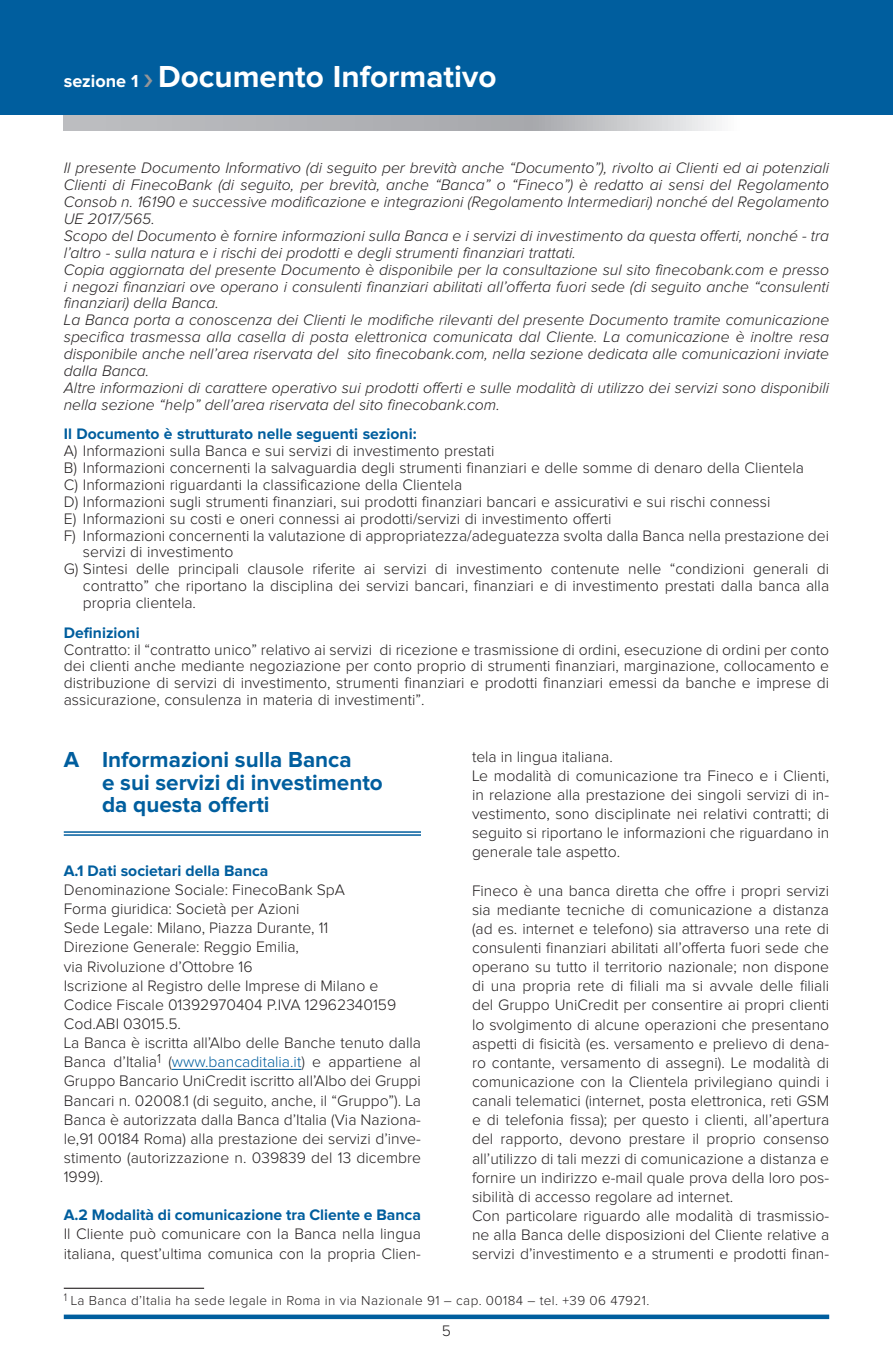
<style>
.page{position:relative;width:893px;height:1372px;background:#fff}
.page>*{position:absolute;margin:0;border:0;box-sizing:border-box;transform-origin:0 0}
.t1{font:700 31.5px "Proxima Nova";color:#fff}
.t2{font:700 22.5px/22.5px "Proxima Nova";color:#005e9e}
.t3{font:300 15.75px/19.1px "Proxima Nova";color:#231f20}
.t4{font:italic 300 15.75px/16.9px "Proxima Nova";color:#231f20}
.t5{font:700 15.75px "Proxima Nova";color:#005e9e}
.t6{font:300 13.5px "Proxima Nova";letter-spacing:.03em;color:#231f20}
.s1{font-size:18px}
.s2{color:#005e9e}
</style>
<div class="page">
<svg style="left:64px;top:115px;width:655px;height:16px;background:#b9babd"></svg>
<svg style="left:64px;top:1314px;width:765px;height:4px;background:#2575ac"></svg>
<hr style="left:64px;top:831px;width:357px;height:1px;background:#005e9e">
<hr style="left:64px;top:834px;width:357px;height:1px;background:#005e9e">
<hr style="left:172px;top:1068px;width:129px;height:1px;background:#005e9e">
<hr style="left:64px;top:1287px;width:140px;height:1px;background:#231f20">
<div style="left:0;top:0;width:893px;height:115px;background:#005e9e"></div>
<h1 class="t1" style="left:64px;top:62px;width:434px"><span class="s1">sezione 1</span> Documento Informativo</h1>
<p class="t4" style="left:64px;top:160px;width:767px">Il presente Documento Informativo (di seguito per brevità anche “Documento”), rivolto ai Clienti ed ai potenziali Clienti di FinecoBank (di seguito, per brevità, anche “Banca” o “Fineco”) è redatto ai sensi del Regolamento Consob n. 16190 e successive modificazione e integrazioni (Regolamento Intermediari) nonché del Regolamento UE 2017/565.<br>Scopo del Documento è fornire informazioni sulla Banca e i servizi di investimento da questa offerti, nonché - tra l’altro - sulla natura e i rischi dei prodotti e degli strumenti finanziari trattati.<br>Copia aggiornata del presente Documento è disponibile per la consultazione sul sito finecobank.com e presso i negozi finanziari ove operano i consulenti finanziari abilitati all’offerta fuori sede (di seguito anche “consulenti finanziari) della Banca.<br>La Banca porta a conoscenza dei Clienti le modifiche rilevanti del presente Documento tramite comunicazione specifica trasmessa alla casella di posta elettronica comunicata dal Cliente. La comunicazione è inoltre resa disponibile anche nell’area riservata del sito finecobank.com, nella sezione dedicata alle comunicazioni inviate dalla Banca.<br>Altre informazioni di carattere operativo sui prodotti offerti e sulle modalità di utilizzo dei servizi sono disponibili nella sezione “help” dell’area riservata del sito finecobank.com.</p>
<p class="t5" style="left:64px;top:427px;width:354px">Il Documento è strutturato nelle seguenti sezioni:</p>
<p class="t3" style="left:64px;top:442px;width:432px">A) Informazioni sulla Banca e sui servizi di investimento prestati</p>
<p class="t3" style="left:64px;top:459px;width:742px">B) Informazioni concernenti la salvaguardia degli strumenti finanziari e delle somme di denaro della Clientela</p>
<p class="t3" style="left:64px;top:476px;width:400px">C) Informazioni riguardanti la classificazione della Clientela</p>
<p class="t3" style="left:64px;top:492px;width:708px">D) Informazioni sugli strumenti finanziari, sui prodotti finanziari bancari e assicurativi e sui rischi connessi</p>
<p class="t3" style="left:64px;top:509px;width:549px">E) Informazioni su costi e oneri connessi ai prodotti/servizi di investimento offerti</p>
<p class="t3" style="left:64px;top:526px;width:767px">F) Informazioni concernenti la valutazione di appropriatezza/adeguatezza svolta dalla Banca nella prestazione dei</p>
<p class="t3" style="left:83px;top:543px;width:152px">servizi di investimento</p>
<p class="t3" style="left:64px;top:560px;width:767px">G) Sintesi delle principali clausole riferite ai servizi di investimento contenute nelle “condizioni generali di</p>
<p class="t3" style="left:83px;top:577px;width:748px">contratto” che riportano la disciplina dei servizi bancari, finanziari e di investimento prestati dalla banca alla</p>
<p class="t3" style="left:83px;top:594px;width:115px">propria clientela.</p>
<p class="t5" style="left:64px;top:625px;width:77px">Definizioni</p>
<p class="t3" style="left:64px;top:641px;width:767px;line-height:16.9px;text-align:justify">Contratto: il “contratto unico” relativo ai servizi di ricezione e trasmissione di ordini, esecuzione di ordini per conto dei clienti anche mediante negoziazione per conto proprio di strumenti finanziari, marginazione, collocamento e distribuzione di servizi di investimento, strumenti finanziari e prodotti finanziari emessi da banche e imprese di assicurazione, consulenza in materia di investimenti”.</p>
<h2 class="t2" style="left:102px;top:749px;width:282px;text-indent:-38px">A Informazioni sulla Banca<br>e sui servizi di investimento da questa offerti</h2>
<p class="t5" style="left:64px;top:863px;width:206px">A.1 Dati societari della Banca</p>
<p class="t3" style="left:64px;top:880px;width:359px">Denominazione Sociale: FinecoBank SpA<br>Forma giuridica: Società per Azioni<br>Sede Legale: Milano, Piazza Durante, 11<br>Direzione Generale: Reggio Emilia,<br>via Rivoluzione d’Ottobre 16<br>Iscrizione al Registro delle Imprese di Milano e Codice Fiscale 01392970404 P.IVA 12962340159<br>Cod.ABI 03015.5.<br>La Banca è iscritta all’Albo delle Banche tenuto dalla Banca d’Italia<sup>1</sup> (<span class="s2">www.bancaditalia.it</span>) e appartiene al Gruppo Bancario UniCredit iscritto all’Albo dei Gruppi Bancari n. 02008.1 (di seguito, anche, il “Gruppo”). La Banca è autorizzata dalla Banca d’Italia (Via Naziona&shy;le,91 00184 Roma) alla prestazione dei servizi d’inve&shy;stimento (autorizzazione n. 039839 del 13 dicembre 1999).</p>
<p class="t5" style="left:64px;top:1207px;width:359px">A.2 Modalità di comunicazione tra Cliente e Banca</p>
<p class="t3" style="left:64px;top:1225px;width:359px">Il Cliente può comunicare con la Banca nella lingua italiana, quest’ultima comunica con la propria Clien-</p>
<p class="t3" style="left:472px;top:747px;width:359px">tela in lingua italiana.<br>Le modalità di comunicazione tra Fineco e i Clienti, in relazione alla prestazione dei singoli servizi di in&shy;vestimento, sono disciplinate nei relativi contratti; di seguito si riportano le informazioni che riguardano in generale tale aspetto.</p>
<p class="t3" style="left:472px;top:881px;width:359px">Fineco è una banca diretta che offre i propri servizi sia mediante tecniche di comunicazione a distanza (ad es. internet e telefono) sia attraverso una rete di consulenti finanziari abilitati all’offerta fuori sede che operano su tutto il territorio nazionale; non dispone di una propria rete di filiali ma si avvale delle filiali del Gruppo UniCredit per consentire ai propri clienti lo svolgimento di alcune operazioni che presentano aspetti di fisicità (es. versamento e prelievo di dena&shy;ro contante, versamento di assegni). Le modalità di comunicazione con la Clientela privilegiano quindi i canali telematici (internet, posta elettronica, reti GSM e di telefonia fissa); per questo i clienti, all’apertura del rapporto, devono prestare il proprio consenso all’utilizzo di tali mezzi di comunicazione a distanza e fornire un indirizzo e-mail quale prova della loro pos&shy;sibilità di accesso regolare ad internet.<br>Con particolare riguardo alle modalità di trasmissio&shy;ne alla Banca delle disposizioni del Cliente relative a servizi d’investimento e a strumenti e prodotti finan-</p>
<p class="t6" style="left:64px;top:1293px;width:587px"><sup>1</sup> La Banca d’Italia ha sede legale in Roma in via Nazionale 91 – cap. 00184 – tel. +39 06 47921.</p>
<p class="t3" style="left:442px;top:1321px;width:11px">5</p>
</div>
